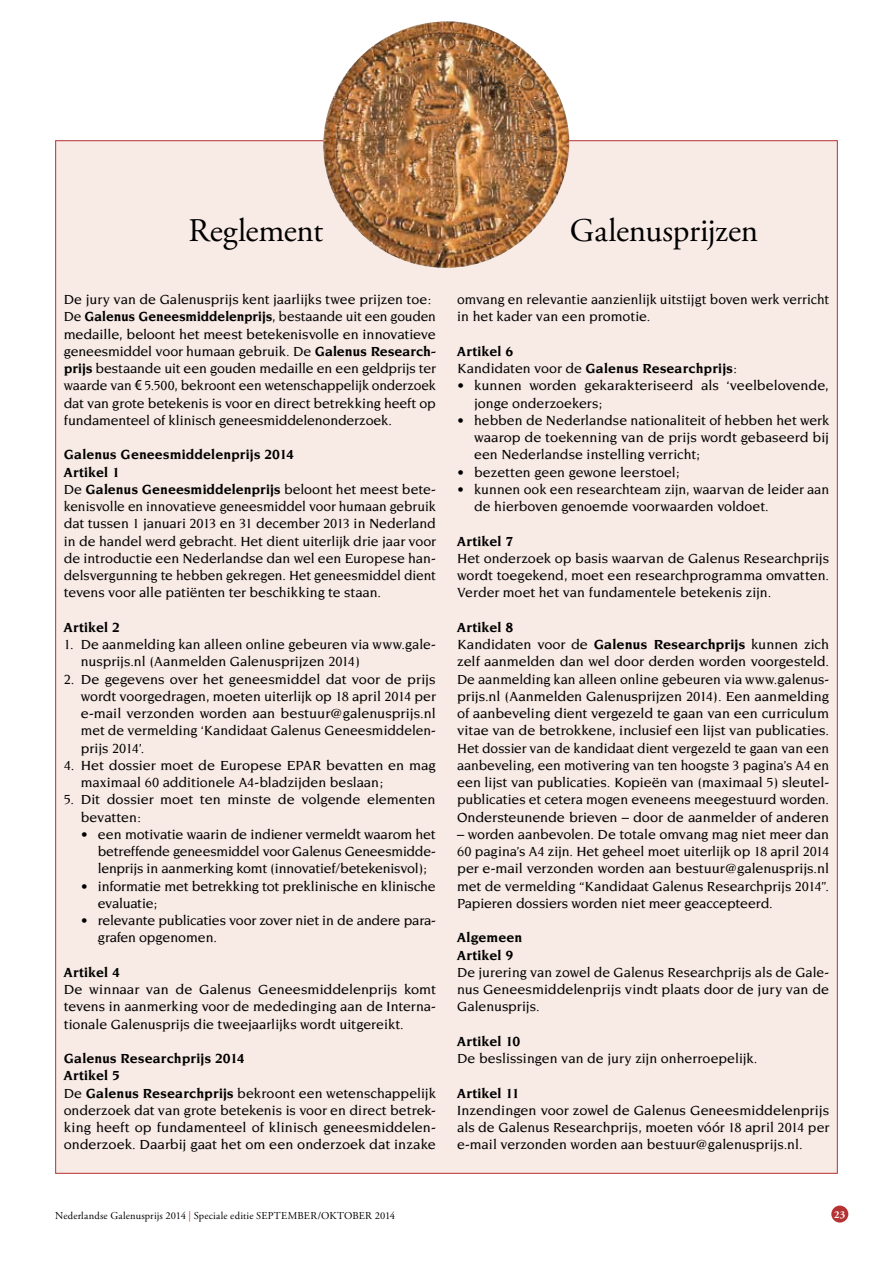
<style>
.page{position:relative;width:893px;height:1263px;background:#fff}
.page>*{position:absolute;margin:0;border:0;box-sizing:border-box;transform-origin:0 0}
.t1{font:33px "Adobe Garamond Pro";letter-spacing:-.01em;color:#000}
.t2{font:500 14.25px/17.2px "Novarese";letter-spacing:-.005em;color:#000}
.t3{font:700 14.25px/17.2px "Novarese";letter-spacing:.015em;color:#000}
.t4{font:10.5px "Adobe Garamond Pro";letter-spacing:.02em;color:#000}
.t5{font:700 10.5px "Adobe Garamond Pro";color:#fff}
.s1{font-weight:700}
.s2{font-family:"Linotype Euro Font Ato F";font-weight:400}
.s3{font-weight:500}
.s4{color:#b53332}
</style>
<div class="page">
<div style="left:831px;top:1205px;width:17px;height:17px;background:#b53332;border-radius:50%"></div>
<div style="left:55px;top:140px;width:783px;height:1034px;background:#f8eae5;border:1px solid #b53332"></div>
<img style="left:323px;top:21px;width:246px;height:247px;border-radius:122px">
<h1 class="t1" style="left:188px;top:211px;width:136px">Reglement</h1>
<h1 class="t1" style="left:570px;top:211px;width:190px">Galenusprijzen</h1>
<p class="t2" style="left:64px;top:291px;width:374px">De jury van de Galenusprijs kent jaarlijks twee prijzen toe:<br>De <span class="s1">Galenus Geneesmiddelenprijs</span>, bestaande uit een gouden medaille, beloont het meest betekenisvolle en innovatieve geneesmiddel voor humaan gebruik. De <span class="s1">Galenus Research&shy;prijs</span> bestaande uit een gouden medaille en een geldprijs ter waarde van <span class="s2">v</span> 5.500, bekroont een wetenschappelijk onderzoek dat van grote betekenis is voor en direct betrekking heeft op fundamenteel of klinisch geneesmiddelenonderzoek.</p>
<p class="t2" style="left:64px;top:446px;width:374px"><span class="s1">Galenus Geneesmiddelenprijs 2014<br>Artikel 1<br></span>De <span class="s1">Galenus Geneesmiddelenprijs</span> beloont het meest bete&shy;kenisvolle en innovatieve geneesmiddel voor humaan gebruik dat tussen 1 januari 2013 en 31 december 2013 in Nederland in de handel werd gebracht. Het dient uiterlijk drie jaar voor de introductie een Nederlandse dan wel een Europese han&shy;delsvergunning te hebben gekregen. Het geneesmiddel dient tevens voor alle patiënten ter beschikking te staan.</p>
<p class="t3" style="left:64px;top:618px;width:58px">Artikel 2</p>
<p class="t2" style="left:81px;top:636px;width:357px;text-indent:-17px">1. De aanmelding kan alleen online gebeuren via www.gale&shy;nusprijs.nl (Aanmelden Galenusprijzen 2014)</p>
<p class="t2" style="left:81px;top:670px;width:357px;text-align:justify;text-indent:-17px">2. De gegevens over het geneesmiddel dat voor de prijs wordt voorgedragen, moeten uiterlijk op 18 april 2014 per e-mail verzonden worden aan bestuur@galenusprijs.nl met de vermelding ‘Kandidaat Galenus Geneesmiddelen&shy;prijs 2014’.</p>
<p class="t2" style="left:81px;top:756px;width:356px;text-indent:-17px">4. Het dossier moet de Europese EPAR bevatten en mag maximaal 60 additionele A4-bladzijden beslaan;</p>
<p class="t2" style="left:81px;top:791px;width:356px;text-indent:-17px">5. Dit dossier moet ten minste de volgende elementen bevatten:</p>
<p class="t2" style="left:98px;top:825px;width:340px;text-align:justify;text-indent:-17px">• een motivatie waarin de indiener vermeldt waarom het betreffende geneesmiddel voor Galenus Geneesmidde&shy;lenprijs in aanmerking komt (innovatief/betekenisvol);</p>
<p class="t2" style="left:98px;top:877px;width:339px;text-indent:-17px">• informatie met betrekking tot preklinische en klinische evaluatie;</p>
<p class="t2" style="left:98px;top:912px;width:340px;text-indent:-17px">• relevante publicaties voor zover niet in de andere para&shy;grafen opgenomen.</p>
<p class="t3" style="left:64px;top:963px;width:58px">Artikel 4</p>
<p class="t2" style="left:64px;top:981px;width:374px;text-align:justify">De winnaar van de Galenus Geneesmiddelenprijs komt tevens in aanmerking voor de mededinging aan de Interna&shy;tionale Galenusprijs die tweejaarlijks wordt uitgereikt.</p>
<p class="t2" style="left:64px;top:1050px;width:374px"><span class="s1">Galenus Researchprijs 2014<br>Artikel 5<br></span>De <span class="s1">Galenus Researchprijs</span> bekroont een wetenschappelijk onderzoek dat van grote betekenis is voor en direct betrek&shy;king heeft op fundamenteel of klinisch geneesmiddelen&shy;onderzoek. Daarbij gaat het om een onderzoek dat inzake</p>
<p class="t2" style="left:457px;top:291px;width:374px">omvang en relevantie aanzienlijk uitstijgt boven werk verricht in het kader van een promotie.</p>
<p class="t3" style="left:457px;top:342px;width:281px">Artikel 6<br><span class="s3">Kandidaten voor de</span> Galenus Researchprijs<span class="s3">:</span></p>
<p class="t2" style="left:474px;top:377px;width:356px;text-indent:-17px">• kunnen worden gekarakteriseerd als ‘veelbelovende, jonge onderzoekers;</p>
<p class="t2" style="left:474px;top:411px;width:357px;text-align:justify;text-indent:-17px">• hebben de Nederlandse nationaliteit of hebben het werk waarop de toekenning van de prijs wordt gebaseerd bij een Nederlandse instelling verricht;</p>
<p class="t2" style="left:457px;top:463px;width:224px">• bezetten geen gewone leerstoel;</p>
<p class="t2" style="left:474px;top:480px;width:357px;text-indent:-17px">• kunnen ook een researchteam zijn, waarvan de leider aan de hierboven genoemde voorwaarden voldoet.</p>
<p class="t3" style="left:457px;top:532px;width:58px">Artikel 7</p>
<p class="t2" style="left:457px;top:549px;width:374px;text-align:justify">Het onderzoek op basis waarvan de Galenus Researchprijs wordt toegekend, moet een researchprogramma omvatten.<br>Verder moet het van fundamentele betekenis zijn.</p>
<p class="t2" style="left:457px;top:618px;width:374px"><span class="s1">Artikel 8<br></span>Kandidaten voor de <span class="s1">Galenus Researchprijs</span> kunnen zich zelf aanmelden dan wel door derden worden voorgesteld.<br>De aanmelding kan alleen online gebeuren via www.galenus&shy;prijs.nl (Aanmelden Galenusprijzen 2014). Een aanmelding of aanbeveling dient vergezeld te gaan van een curriculum vitae van de betrokkene, inclusief een lijst van publicaties.<br>Het dossier van de kandidaat dient vergezeld te gaan van een aanbeveling, een motivering van ten hoogste 3 pagina’s A4 en een lijst van publicaties. Kopieën van (maximaal 5) sleutel&shy;publicaties et cetera mogen eveneens meegestuurd worden.<br>Ondersteunende brieven – door de aanmelder of anderen</p>
<p class="t2" style="left:457px;top:825px;width:374px;text-align:justify">– worden aanbevolen. De totale omvang mag niet meer dan 60 pagina’s A4 zijn. Het geheel moet uiterlijk op 18 april 2014 per e-mail verzonden worden aan bestuur@galenusprijs.nl met de vermelding “Kandidaat Galenus Researchprijs 2014”.<br>Papieren dossiers worden niet meer geaccepteerd.</p>
<p class="t3" style="left:457px;top:929px;width:67px">Algemeen<br>Artikel 9</p>
<p class="t2" style="left:457px;top:963px;width:374px;text-align:justify">De jurering van zowel de Galenus Researchprijs als de Gale&shy;nus Geneesmiddelenprijs vindt plaats door de jury van de Galenusprijs.</p>
<p class="t3" style="left:457px;top:1032px;width:65px">Artikel 10</p>
<p class="t2" style="left:457px;top:1050px;width:302px">De beslissingen van de jury zijn onherroepelijk.</p>
<p class="t3" style="left:457px;top:1084px;width:64px">Artikel 11</p>
<p class="t2" style="left:457px;top:1101px;width:374px;text-align:justify">Inzendingen voor zowel de Galenus Geneesmiddelenprijs als de Galenus Researchprijs, moeten vóór 18 april 2014 per e-mail verzonden worden aan bestuur@galenusprijs.nl.</p>
<p class="t4" style="left:55px;top:1209px;width:341px">Nederlandse Galenusprijs 2014 <span class="s4">|</span> Speciale editie SEPTEMBER/OKTOBER 2014</p>
<p class="t5" style="left:834px;top:1208px;width:13px">23</p>
</div>
